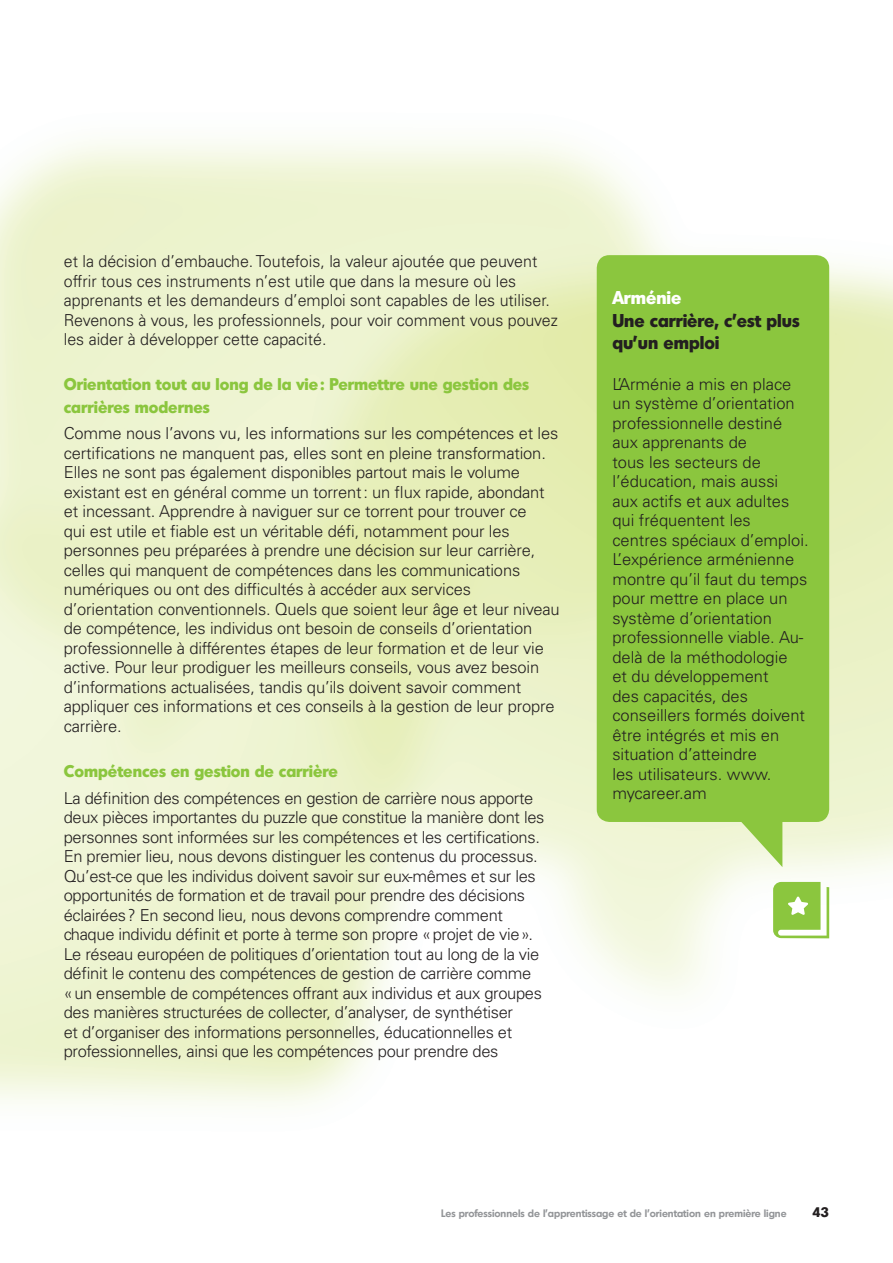
<style>
.page{position:relative;width:893px;height:1263px;background:#fff}
.page>*{position:absolute;margin:0;border:0;box-sizing:border-box;transform-origin:0 0}
.Body_Copy{font:700 18px/22.5px "Montreal TS";color:#231f20}
.Body_Copy-2{font:700 18px "Montreal TS";color:#fff}
.Body_Copy-3{font:300 16.5px/19.5px "Univers LT Std";letter-spacing:-.01em;color:#231f20}
.h3-2{font:700 16.5px/22.5px "Montreal TS";color:#8bc63e}
.t1{font:700 13.5px "Montreal TS";color:#231f20}
.t2{font:600 10.5px "Montreal TS";color:#939598}
</style>
<div class="page">
<img style="left:0;top:140px;width:893px;height:965px">
<div style="left:597px;top:255px;width:232px;height:567px;background:#8bc63e;border-radius:13px"></div>
<svg style="left:730px;top:822px;width:52px;height:45px;background:#cae3a0"></svg>
<svg style="left:773px;top:882px;width:56px;height:56px"></svg>
<p class="Body_Copy-3" style="left:64px;top:251px;width:496px">et la décision d’embauche. Toutefois, la valeur ajoutée que peuvent offrir tous ces instruments n’est utile que dans la mesure où les apprenants et les demandeurs d’emploi sont capables de les utiliser.<br>Revenons à vous, les professionnels, pour voir comment vous pouvez les aider à développer cette capacité.</p>
<p class="h3-2" style="left:64px;top:372px;width:467px">Orientation tout au long de la vie: Permettre une gestion des carrières modernes</p>
<p class="Body_Copy-3" style="left:64px;top:424px;width:497px">Comme nous l’avons vu, les informations sur les compétences et les certifications ne manquent pas, elles sont en pleine transformation.<br>Elles ne sont pas également disponibles partout mais le volume existant est en général comme un torrent: un flux rapide, abondant et incessant. Apprendre à naviguer sur ce torrent pour trouver ce<br>qui est utile et fiable est un véritable défi, notamment pour les personnes peu préparées à prendre une décision sur leur carrière, celles qui manquent de compétences dans les communications numériques ou ont des difficultés à accéder aux services d’orientation conventionnels. Quels que soient leur âge et leur niveau de compétence, les individus ont besoin de conseils d’orientation professionnelle à différentes étapes de leur formation et de leur vie active. Pour leur prodiguer les meilleurs conseils, vous avez besoin d’informations actualisées, tandis qu’ils doivent savoir comment appliquer ces informations et ces conseils à la gestion de leur propre carrière.</p>
<p class="h3-2" style="left:64px;top:759px;width:276px">Compétences en gestion de carrière</p>
<p class="Body_Copy-3" style="left:64px;top:788px;width:482px">La définition des compétences en gestion de carrière nous apporte deux pièces importantes du puzzle que constitue la manière dont les personnes sont informées sur les compétences et les certifications.<br>En premier lieu, nous devons distinguer les contenus du processus.<br>Qu’est-ce que les individus doivent savoir sur eux-mêmes et sur les opportunités de formation et de travail pour prendre des décisions éclairées? En second lieu, nous devons comprendre comment chaque individu définit et porte à terme son propre «projet de vie».<br>Le réseau européen de politiques d’orientation tout au long de la vie définit le contenu des compétences de gestion de carrière comme «un ensemble de compétences offrant aux individus et aux groupes des manières structurées de collecter, d’analyser, de synthétiser<br>et d’organiser des informations personnelles, éducationnelles et professionnelles, ainsi que les compétences pour prendre des</p>
<p class="Body_Copy-2" style="left:612px;top:286px;width:71px">Arménie</p>
<p class="Body_Copy" style="left:612px;top:308px;width:189px">Une carrière, c’est plus qu’un emploi</p>
<p class="Body_Copy-3" style="left:612px;top:374px;width:198px">L’Arménie a mis en place un système d’orientation professionnelle destiné aux apprenants de<br>tous les secteurs de l’éducation, mais aussi<br>aux actifs et aux adultes qui fréquentent les centres spéciaux d’emploi.<br>L’expérience arménienne montre qu’il faut du temps pour mettre en place un système d’orientation professionnelle viable. Au&shy;delà de la méthodologie<br>et du développement<br>des capacités, des conseillers formés doivent être intégrés et mis en situation d’atteindre<br>les utilisateurs. www. mycareer.am</p>
<p class="t2" style="left:441px;top:1206px;width:347px">Les professionnels de l’apprentissage et de l’orientation en première ligne</p>
<p class="t1" style="left:812px;top:1203px;width:19px">43</p>
</div>
